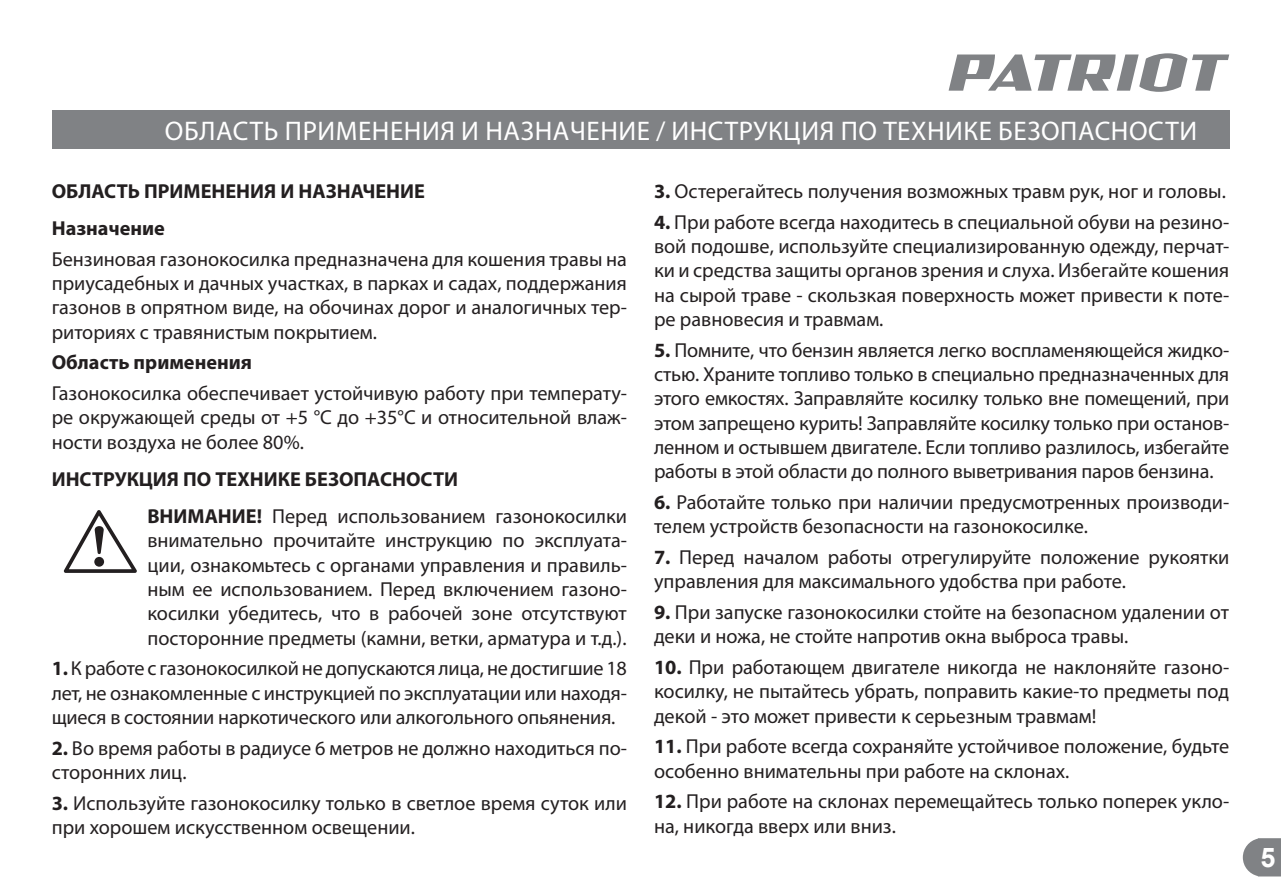
<style>
.page{position:relative;width:1281px;height:889px;background:#fff}
.page>*{position:absolute;margin:0;border:0;box-sizing:border-box;transform-origin:0 0}
.t1{font:27px "Myriad Pro";letter-spacing:.02em;color:#fff}
.t2{font:700 27px "Arial";color:#fff}
.t3{font:20.25px/24.3px "Myriad Pro";color:#231f20;text-align:justify}
.t4{font:700 20.25px/37.1px "Myriad Pro";color:#231f20}
.s1{font-weight:400}
.s2{font-weight:700}
</style>
<div class="page">
<svg style="left:1243px;top:838px;width:38px;height:38px"></svg>
<svg style="left:948px;top:53px;width:281px;height:39px"></svg>
<div style="left:52px;top:110px;width:1177px;height:39px;background:#808285"></div>
<svg style="left:63px;top:510px;width:74px;height:63px"></svg>
<h1 class="t1" style="left:165px;top:114px;width:1033px">ОБЛАСТЬ ПРИМЕНЕНИЯ И НАЗНАЧЕНИЕ / ИНСТРУКЦИЯ ПО ТЕХНИКЕ БЕЗОПАСНОСТИ</h1>
<p class="t4" style="left:52px;top:173px;width:375px">ОБЛАСТЬ ПРИМЕНЕНИЯ И НАЗНАЧЕНИЕ<br>Назначение</p>
<p class="t3" style="left:52px;top:246px;width:577px">Бензиновая газонокосилка предназначена для кошения травы на приусадебных и дачных участках, в парках и садах, поддержания газонов в опрятном виде, на обочинах дорог и аналогичных тер&shy;риториях с травянистым покрытием.</p>
<p class="t4" style="left:52px;top:344px;width:202px">Область применения</p>
<p class="t3" style="left:52px;top:381px;width:577px">Газонокосилка обеспечивает устойчивую работу при температу&shy;ре окружающей среды от +5 °С до +35°С и относительной влаж&shy;ности воздуха не более 80%.</p>
<p class="t4" style="left:147px;top:461px;width:481px;text-indent:-96px">ИНСТРУКЦИЯ ПО ТЕХНИКЕ БЕЗОПАСНОСТИ<br>ВНИМАНИЕ! <span class="s1">Перед использованием газонокосилки</span></p>
<p class="t3" style="left:147px;top:528px;width:481px">внимательно прочитайте инструкцию по эксплуата&shy;ции, ознакомьтесь с органами управления и правиль&shy;ным ее использованием. Перед включением газоно&shy;косилки убедитесь, что в рабочей зоне отсутствуют посторонние предметы (камни, ветки, арматура и т.д.).</p>
<p class="t3" style="left:52px;top:656px;width:577px"><span class="s2">1.</span> К работе с газонокосилкой не допускаются лица, не достигшие 18 лет, не ознакомленные с инструкцией по эксплуатации или находя&shy;щиеся в состоянии наркотического или алкогольного опьянения.</p>
<p class="t3" style="left:52px;top:735px;width:577px"><span class="s2">2.</span> Во время работы в радиусе 6 метров не должно находиться по&shy;сторонних лиц.</p>
<p class="t3" style="left:52px;top:790px;width:577px"><span class="s2">3.</span> Используйте газонокосилку только в светлое время суток или при хорошем искусственном освещении.</p>
<p class="t3" style="left:654px;top:179px;width:573px"><span class="s2">3.</span> Остерегайтесь получения возможных травм рук, ног и головы.</p>
<p class="t3" style="left:654px;top:209px;width:577px"><span class="s2">4.</span> При работе всегда находитесь в специальной обуви на резино&shy;вой подошве, используйте специализированную одежду, перчат&shy;ки и средства защиты органов зрения и слуха. Избегайте кошения на сырой траве - скользкая поверхность может привести к поте&shy;ре равновесия и травмам.</p>
<p class="t3" style="left:654px;top:337px;width:577px"><span class="s2">5.</span> Помните, что бензин является легко воспламеняющейся жидко&shy;стью. Храните топливо только в специально предназначенных для этого емкостях. Заправляйте косилку только вне помещений, при этом запрещено курить! Заправляйте косилку только при останов&shy;ленном и остывшем двигателе. Если топливо разлилось, избегайте работы в этой области до полного выветривания паров бензина.</p>
<p class="t3" style="left:654px;top:489px;width:577px"><span class="s2">6.</span> Работайте только при наличии предусмотренных производи&shy;телем устройств безопасности на газонокосилке.</p>
<p class="t3" style="left:654px;top:544px;width:577px"><span class="s2">7.</span> Перед началом работы отрегулируйте положение рукоятки управления для максимального удобства при работе.</p>
<p class="t3" style="left:654px;top:599px;width:577px"><span class="s2">9.</span> При запуске газонокосилки стойте на безопасном удалении от деки и ножа, не стойте напротив окна выброса травы.</p>
<p class="t3" style="left:654px;top:654px;width:577px"><span class="s2">10.</span> При работающем двигателе никогда не наклоняйте газоно&shy;косилку, не пытайтесь убрать, поправить какие-то предметы под декой - это может привести к серьезным травмам!</p>
<p class="t3" style="left:654px;top:734px;width:577px"><span class="s2">11.</span> При работе всегда сохраняйте устойчивое положение, будьте особенно внимательны при работе на склонах.</p>
<p class="t3" style="left:654px;top:789px;width:577px"><span class="s2">12.</span> При работе на склонах перемещайтесь только поперек укло&shy;на, никогда вверх или вниз.</p>
<h1 class="t2" style="left:1260px;top:839px;width:17px">5</h1>
</div>
